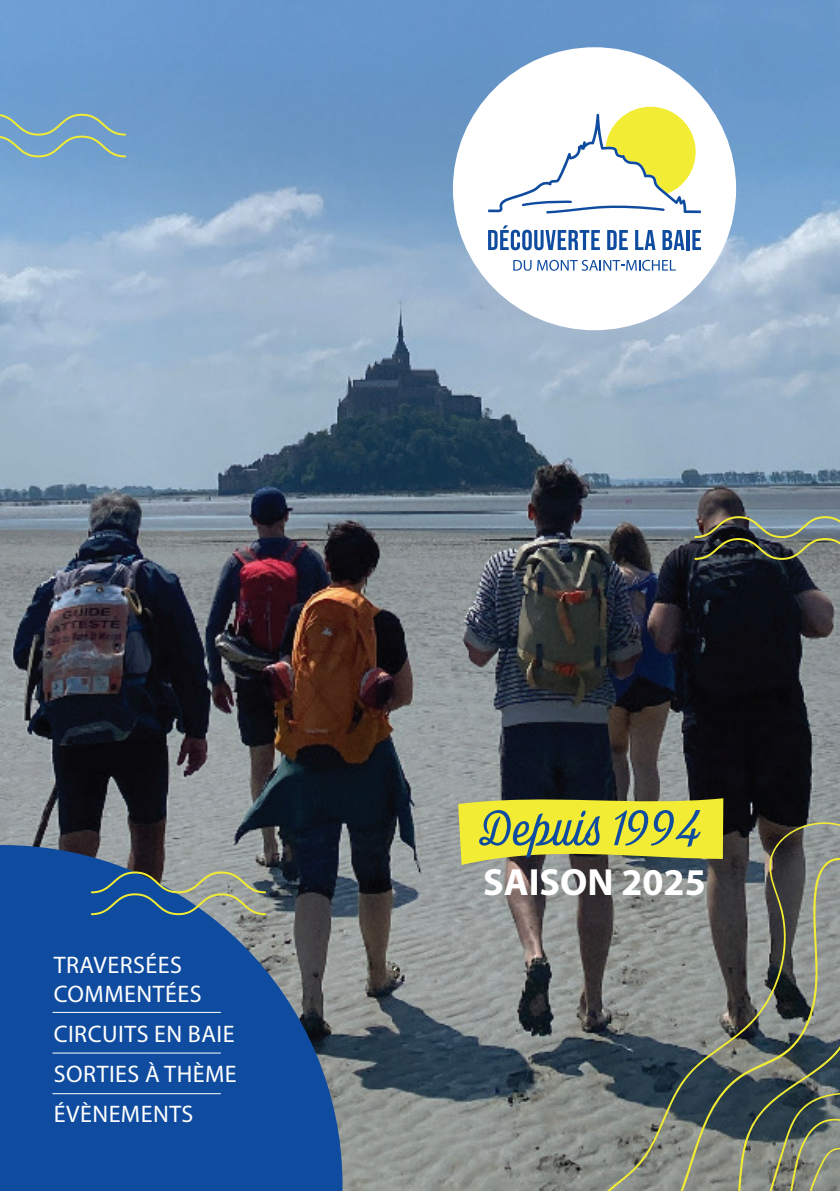
<style>
.page{position:relative;width:840px;height:1191px;background:#fff}
.page>*{position:absolute;margin:0;border:0;box-sizing:border-box;transform-origin:0 0}
.t1{font:50.2px "Look Script";color:#0f4ca0}
.t2{font:700 38px "Myriad Pro";color:#fff}
.t3{font:24px/40.2px "Myriad Pro";letter-spacing:.02em;color:#fff}
</style>
<div class="page">
<img style="left:0;top:0;width:839px;height:1191px">
<svg style="left:0;top:845px;width:342px;height:346px;background:#1e5095"></svg>
<hr style="left:52px;top:1012px;width:169px;height:1px;background:#fff">
<hr style="left:52px;top:1052px;width:169px;height:1px;background:#fff">
<hr style="left:52px;top:1093px;width:169px;height:1px;background:#fff">
<div style="left:452px;top:47px;width:283px;height:283px;background:#fff;border-radius:50%"></div>
<svg style="left:513px;top:260px;width:162px;height:11px"></svg>
<svg style="left:488px;top:225px;width:111px;height:25px"></svg>
<svg style="left:607px;top:230px;width:20px;height:20px"></svg>
<svg style="left:635px;top:230px;width:20px;height:20px"></svg>
<svg style="left:662px;top:230px;width:22px;height:20px"></svg>
<hr style="left:686px;top:230px;width:3px;height:20px;background:#0f4ca0">
<svg style="left:692px;top:230px;width:8px;height:20px"></svg>
<svg style="left:488px;top:107px;width:213px;height:106px"></svg>
<svg style="left:587px;top:811px;width:252px;height:380px;background:#636665"></svg>
<svg style="left:646px;top:857px;width:193px;height:334px;background:#707572"></svg>
<svg style="left:696px;top:932px;width:143px;height:259px;background:#676e67"></svg>
<svg style="left:90px;top:870px;width:177px;height:46px;background:#627e90"></svg>
<img style="left:693px;top:515px;width:146px;height:46px">
<svg style="left:0;top:113px;width:127px;height:45px;background:#7ca5bd"></svg>
<svg style="left:458px;top:792px;width:265px;height:73px;background:#cbc73b"></svg>
<p class="t3" style="left:54px;top:950px;width:149px;line-height:28.8px">TRAVERSÉES<br>COMMENTÉES</p>
<p class="t3" style="left:54px;top:1013px;width:184px;text-align:justify">CIRCUITS EN BAIE SORTIES À THÈME ÉVÈNEMENTS</p>
<h1 class="t1" style="left:477px;top:796px;width:225px">Depuis 1994</h1>
<h2 class="t2" style="left:483px;top:858px;width:224px">SAISON 2025</h2>
</div>
